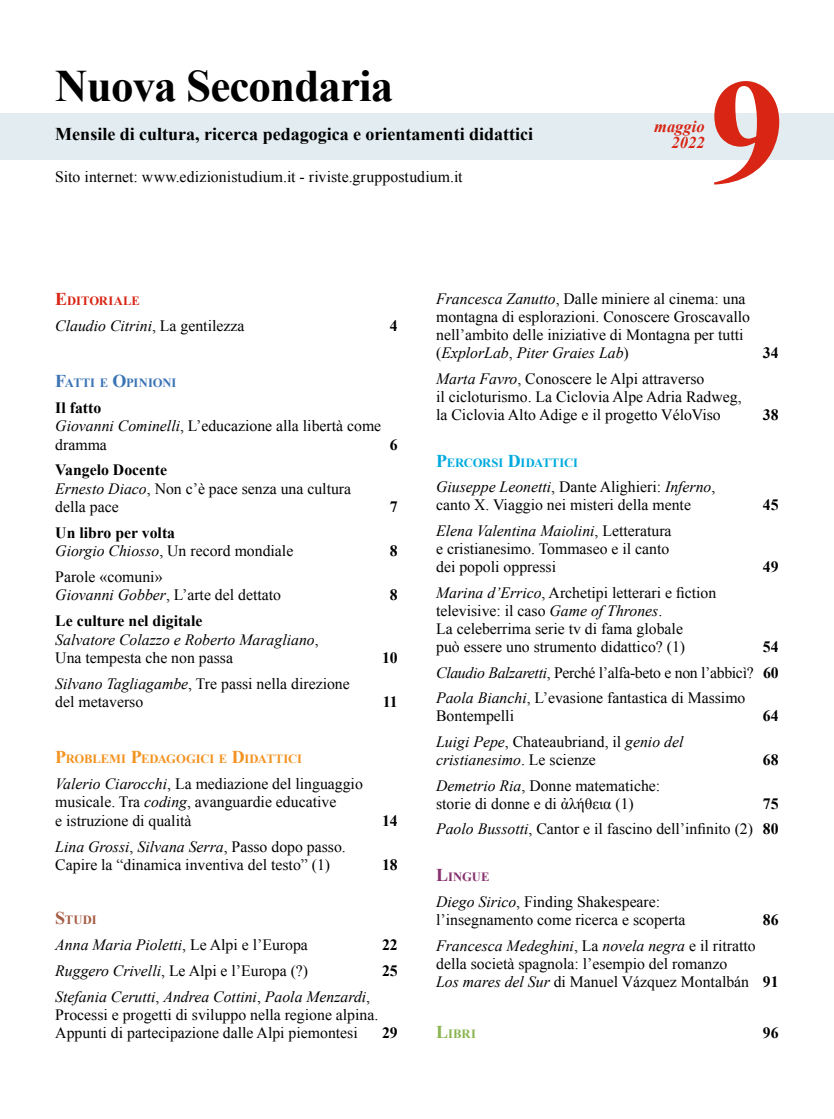
<style>
.page{position:relative;width:834px;height:1119px;background:#fff}
.page>*{position:absolute;margin:0;border:0;box-sizing:border-box;transform-origin:0 0}
.t1{font:700 150px "Times New Roman";color:#d82514}
.t2{font:700 45px "Times New Roman";letter-spacing:-.02em;color:#000}
.t3{font:700 18px "Times New Roman";color:#000}
.t4{font:italic 700 16.5px "Times New Roman";color:#d82514}
.t5{font:15.75px/18px "Times New Roman";color:#000}
.t6{font:italic 15.75px/18.3px "Times New Roman";color:#000}
.t7{font:700 15.75px "Times New Roman";color:#000}
.t8{font:700 15.75px "Times New Roman";color:#000}
.t9{font:700 12.6px "Times New Roman";letter-spacing:-.01em;color:#f39322}
.t10{font:700 12.6px "Times New Roman";letter-spacing:-.01em;color:#00aade}
.t11{font:700 12.6px "Times New Roman";color:#3a73b4}
.t12{font:700 12.6px "Times New Roman";letter-spacing:.005em;color:#d82514}
.t13{font:700 12.6px "Times New Roman";color:#86316d}
.t14{font:700 12.6px "Times New Roman";color:#a65c45}
.t15{font:700 12.6px "Times New Roman";color:#89b550}
.s1{font-size:18px}
.s2{font-style:normal}
.s3{font-weight:700}
.s4{font-style:italic}
.s5{font-weight:700;font-style:normal}
</style>
<div class="page">
<div style="left:0;top:113px;width:833px;height:46px;background:#e2ecf1"></div>
<h2 class="t2" style="left:55px;top:54px;width:339px">Nuova Secondaria</h2>
<p class="t3" style="left:55px;top:122px;width:479px">Mensile di cultura, ricerca pedagogica e orientamenti didattici</p>
<p class="t5" style="left:55px;top:167px;width:409px">Sito internet: www.edizionistudium.it - riviste.gruppostudium.it</p>
<p class="t4" style="left:654px;top:115px;width:52px">maggio</p>
<p class="t4" style="left:671px;top:131px;width:34px">2022</p>
<h1 class="t1" style="left:709px;top:28px;width:76px">9</h1>
<p class="t12" style="left:55px;top:292px;width:85px"><span class="s1">E</span>DITORIALE</p>
<p class="t6" style="left:55px;top:316px;width:190px">Claudio Citrini<span class="s2">, La gentilezza</span></p>
<p class="t7" style="left:390px;top:315px;width:9px">4</p>
<p class="t11" style="left:55px;top:374px;width:123px"><span class="s1">F</span>ATTI E <span class="s1">O</span>PINIONI</p>
<p class="t5" style="left:55px;top:398px;width:327px"><span class="s3">Il fatto<br></span><span class="s4">Giovanni Cominelli</span>, L’educazione alla libertà come dramma</p>
<p class="t5" style="left:55px;top:461px;width:297px"><span class="s3">Vangelo Docente<br></span><span class="s4">Ernesto Diaco</span>, Non c’è pace senza una cultura della pace</p>
<p class="t5" style="left:55px;top:523px;width:239px"><span class="s3">Un libro per volta<br></span><span class="s4">Giorgio Chiosso</span>, Un record mondiale</p>
<p class="t5" style="left:55px;top:567px;width:227px">Parole «comuni»<br><span class="s4">Giovanni Gobber</span>, L’arte del dettato</p>
<p class="t7" style="left:390px;top:433px;width:9px">6</p>
<p class="t7" style="left:390px;top:496px;width:9px">7</p>
<p class="t7" style="left:390px;top:540px;width:9px">8</p>
<p class="t7" style="left:390px;top:584px;width:9px">8</p>
<p class="t6" style="left:55px;top:611px;width:265px"><span class="s5">Le culture nel digitale<br></span>Salvatore Colazzo e Roberto Maragliano<span class="s2">,<br>Una tempesta che non passa</span></p>
<p class="t5" style="left:55px;top:674px;width:296px"><span class="s4">Silvano Tagliagambe</span>, Tre passi nella direzione del metaverso</p>
<p class="t9" style="left:55px;top:750px;width:248px"><span class="s1">P</span>ROBLEMI <span class="s1">P</span>EDAGOGICI E <span class="s1">D</span>IDATTICI</p>
<p class="t5" style="left:55px;top:774px;width:309px"><span class="s4">Valerio Ciarocchi</span>, La mediazione del linguaggio musicale. Tra <span class="s4">coding</span>, avanguardie educative<br>e istruzione di qualità</p>
<p class="t5" style="left:55px;top:836px;width:292px"><span class="s4">Lina Grossi</span>, <span class="s4">Silvana Serra</span>, Passo dopo passo.<br>Capire la “dinamica inventiva del testo” (1)</p>
<p class="t7" style="left:382px;top:646px;width:17px">10</p>
<p class="t7" style="left:383px;top:691px;width:16px">11</p>
<p class="t7" style="left:382px;top:809px;width:17px">14</p>
<p class="t7" style="left:382px;top:853px;width:17px">18</p>
<p class="t14" style="left:55px;top:910px;width:43px"><span class="s1">S</span>TUDI</p>
<p class="t6" style="left:55px;top:934px;width:254px">Anna Maria Pioletti<span class="s2">, Le Alpi e l’Europa</span></p>
<p class="t7" style="left:382px;top:933px;width:17px">22</p>
<p class="t5" style="left:55px;top:960px;width:254px"><span class="s4">Ruggero Crivelli</span>, Le Alpi e l’Europa (?)</p>
<p class="t7" style="left:382px;top:959px;width:17px">25</p>
<p class="t5" style="left:55px;top:986px;width:324px"><span class="s4">Stefania Cerutti</span>, <span class="s4">Andrea Cottini</span>, <span class="s4">Paola Menzardi</span>,<br>Processi e progetti di sviluppo nella regione alpina.<br>Appunti di partecipazione dalle Alpi piemontesi</p>
<p class="t7" style="left:382px;top:1021px;width:17px">29</p>
<p class="t5" style="left:436px;top:289px;width:315px"><span class="s4">Francesca Zanutto</span>, Dalle miniere al cinema: una montagna di esplorazioni. Conoscere Groscavallo nell’ambito delle iniziative di Montagna per tutti (<span class="s4">ExplorLab</span>, <span class="s4">Piter Graies Lab</span>)</p>
<p class="t5" style="left:436px;top:369px;width:307px"><span class="s4">Marta Favro</span>, Conoscere le Alpi attraverso<br>il cicloturismo. La Ciclovia Alpe Adria Radweg, la Ciclovia Alto Adige e il progetto VéloViso</p>
<p class="t10" style="left:436px;top:454px;width:143px"><span class="s1">P</span>ERCORSI <span class="s1">D</span>IDATTICI</p>
<p class="t5" style="left:436px;top:478px;width:281px"><span class="s4">Giuseppe Leonetti</span>, Dante Alighieri: <span class="s4">Inferno</span>, canto X. Viaggio nei misteri della mente</p>
<p class="t5" style="left:436px;top:521px;width:237px"><span class="s4">Elena Valentina Maiolini</span>, Letteratura e cristianesimo. Tommaseo e il canto dei popoli oppressi</p>
<p class="t7" style="left:762px;top:342px;width:17px">34</p>
<p class="t7" style="left:762px;top:403px;width:17px">38</p>
<p class="t7" style="left:762px;top:494px;width:17px">45</p>
<p class="t7" style="left:762px;top:556px;width:17px">49</p>
<p class="t5" style="left:436px;top:583px;width:281px"><span class="s4">Marina d’Errico</span>, Archetipi letterari e fiction televisive: il caso <span class="s4">Game of Thrones</span>.<br>La celeberrima serie tv di fama globale<br>può essere uno strumento didattico? (1)</p>
<p class="t5" style="left:436px;top:633px;width:344px;line-height:25.7px;text-align:justify;text-indent:327px"><span class="s3">54<br></span><span class="s4">Claudio Balzaretti</span>, Perché l’alfa-beto e non l’abbicì? <span class="s3">60<br></span><span class="s4">Paola Bianchi</span>, L’evasione fantastica di Massimo</p>
<p class="t5" style="left:436px;top:706px;width:79px">Bontempelli</p>
<p class="t7" style="left:762px;top:705px;width:17px">64</p>
<p class="t6" style="left:436px;top:732px;width:249px">Luigi Pepe<span class="s2">, Chateaubriand, il</span> genio del cristianesimo<span class="s2">. Le scienze</span></p>
<p class="t7" style="left:762px;top:748px;width:17px">68</p>
<p class="t5" style="left:436px;top:776px;width:225px"><span class="s4">Demetrio Ria</span>, Donne matematiche: storie di donne e di ἀλήθεια (1)</p>
<p class="t5" style="left:436px;top:790px;width:344px;line-height:25.7px;text-align:right"><span class="s3">75<br></span><span class="s4">Paolo Bussotti</span>, Cantor e il fascino dell’infinito (2) <span class="s3">80</span></p>
<p class="t13" style="left:436px;top:868px;width:54px"><span class="s1">L</span>INGUE</p>
<p class="t5" style="left:436px;top:892px;width:251px"><span class="s4">Diego Sirico</span>, Finding Shakespeare: l’insegnamento come ricerca e scoperta</p>
<p class="t7" style="left:762px;top:908px;width:17px">86</p>
<p class="t5" style="left:436px;top:936px;width:344px"><span class="s4">Francesca Medeghini</span>, La <span class="s4">novela negra</span> e il ritratto della società spagnola: l’esempio del romanzo<br><span class="s4">Los mares del Sur</span> di Manuel Vázquez Montalbán <span class="s3">91</span></p>
<p class="t15" style="left:436px;top:1025px;width:41px"><span class="s1">L</span>IBRI</p>
<p class="t8" style="left:762px;top:1021px;width:17px">96</p>
</div>
